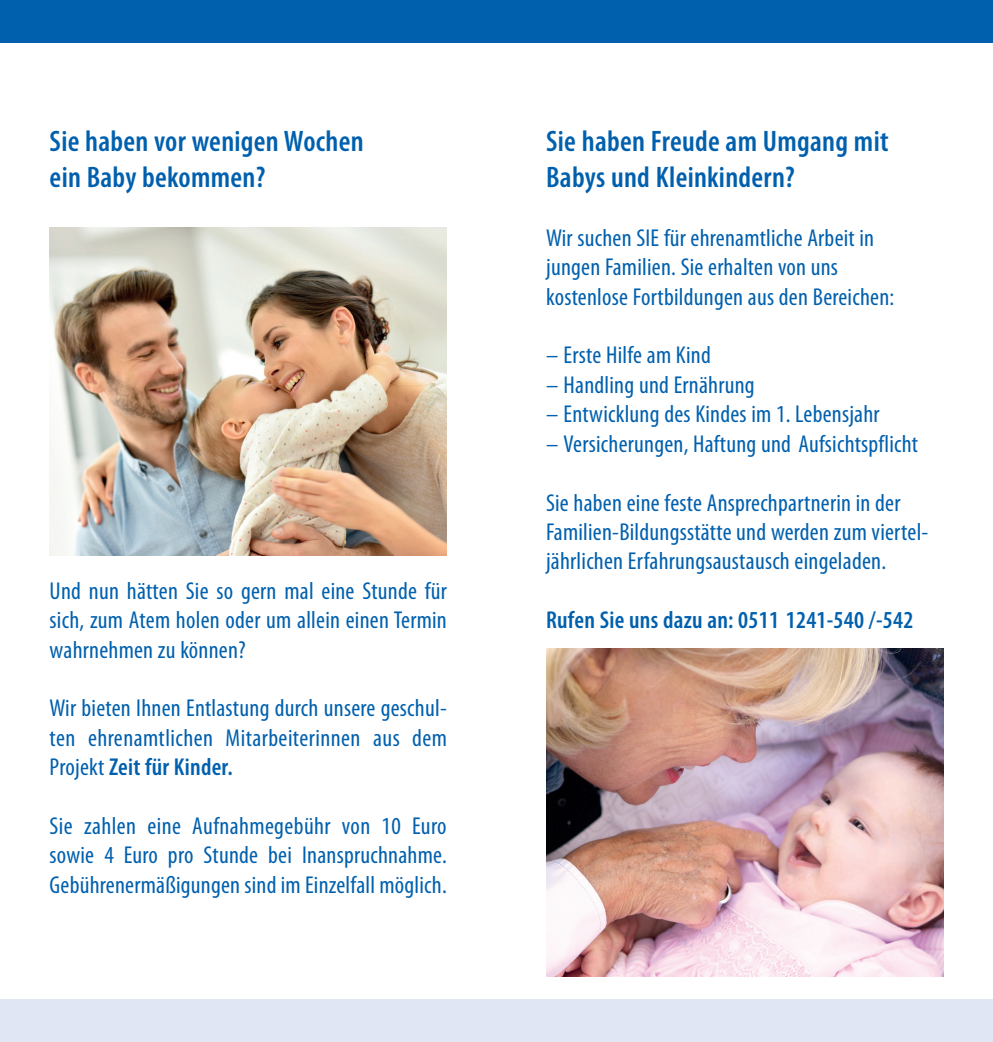
<style>
.page{position:relative;width:993px;height:1042px;background:#fff}
.page>*{position:absolute;margin:0;border:0;box-sizing:border-box;transform-origin:0 0}
.t1{font:600 condensed 29.75px/35.7px "Myriad Pro";letter-spacing:.01em;color:#0160ae}
.t2{font:condensed 24.5px/29.4px "Myriad Pro";letter-spacing:.01em;color:#0160ae;text-align:justify}
.t3{font:600 condensed 24.5px "Myriad Pro";letter-spacing:.01em;color:#0160ae}
.s1{font-weight:600}
</style>
<div class="page">
<div style="left:0;top:0;width:992px;height:42px;background:#0160ae"></div>
<div style="left:0;top:1000px;width:992px;height:42px;background:#e0e6f3"></div>
<img style="left:546px;top:649px;width:397px;height:327px">
<img style="left:50px;top:227px;width:396px;height:328px">
<p class="t1" style="left:50px;top:124px;width:315px">Sie haben vor wenigen Wochen ein Baby bekommen?</p>
<p class="t2" style="left:50px;top:576px;width:398px">Und nun hätten Sie so gern mal eine Stunde für sich, zum Atem holen oder um allein einen Termin wahrnehmen zu können?</p>
<p class="t2" style="left:50px;top:694px;width:399px">Wir bieten Ihnen Entlastung durch unsere geschul&shy;ten ehrenamtlichen Mitarbeiterinnen aus dem Projekt <span class="s1">Zeit für Kinder.</span></p>
<p class="t2" style="left:50px;top:811px;width:398px">Sie zahlen eine Aufnahmegebühr von 10 Euro sowie 4 Euro pro Stunde bei Inanspruchnahme.<br>Gebührenermäßigungen sind im Einzelfall möglich.</p>
<p class="t1" style="left:546px;top:124px;width:344px">Sie haben Freude am Umgang mit<br>Babys und Kleinkindern?</p>
<p class="t2" style="left:546px;top:223px;width:349px;text-align:left">Wir suchen SIE für ehrenamtliche Arbeit in jungen Familien. Sie erhalten von uns kostenlose Fortbildungen aus den Bereichen:</p>
<p class="t2" style="left:546px;top:341px;width:166px">– Erste Hilfe am Kind</p>
<p class="t2" style="left:546px;top:370px;width:210px">– Handling und Ernährung</p>
<p class="t2" style="left:546px;top:400px;width:335px">– Entwicklung des Kindes im 1. Lebensjahr</p>
<p class="t2" style="left:546px;top:429px;width:373px">– Versicherungen, Haftung und Aufsichtspflicht</p>
<p class="t2" style="left:546px;top:488px;width:383px;text-align:left">Sie haben eine feste Ansprechpartnerin in der<br>Familien-Bildungsstätte und werden zum viertel&shy;jährlichen Erfahrungsaustausch eingeladen.</p>
<p class="t3" style="left:546px;top:606px;width:368px">Rufen Sie uns dazu an: 0511 1241-540 /-542</p>
</div>
